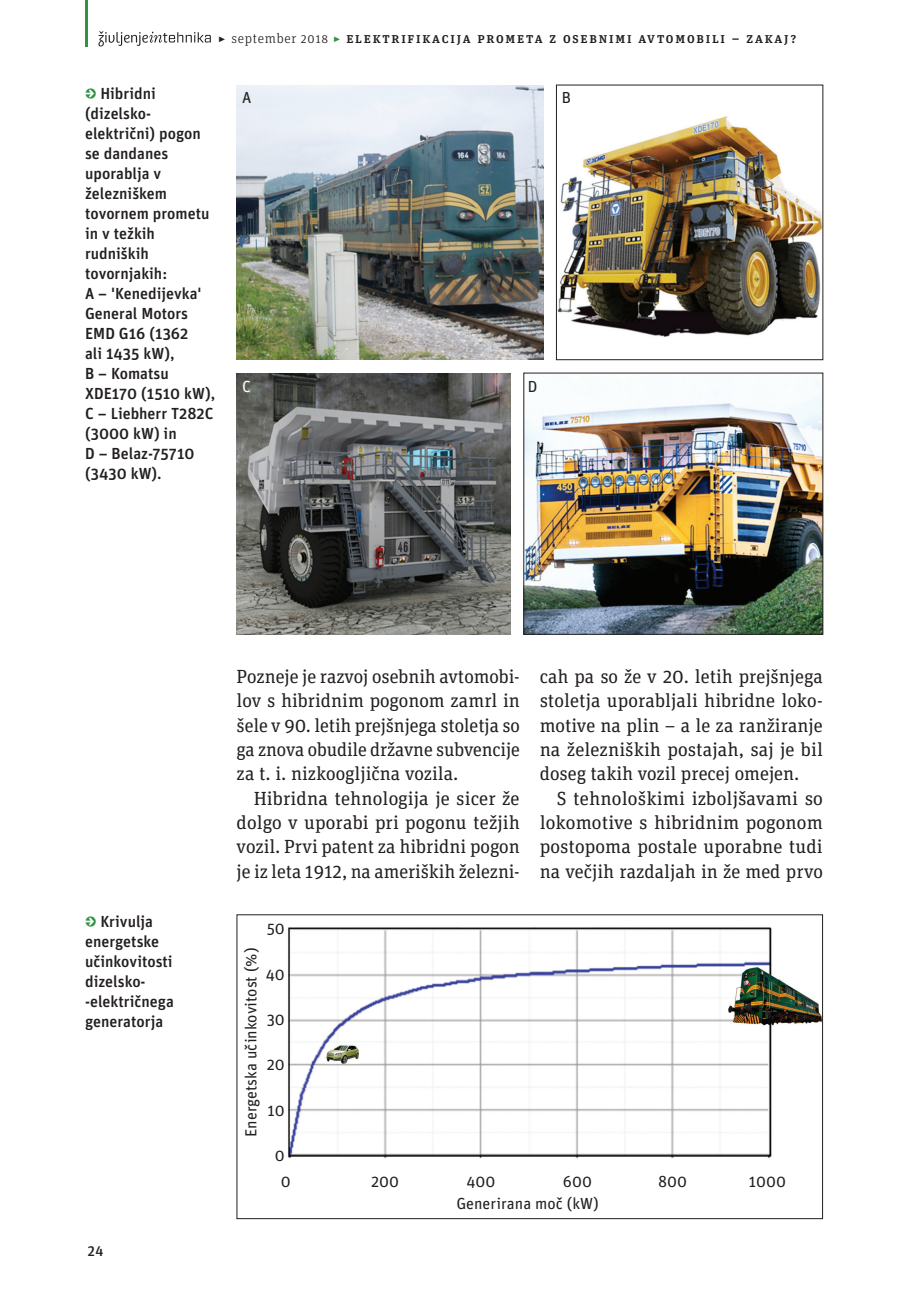
<style>
.page{position:relative;width:908px;height:1304px;background:#fff}
.page>*{position:absolute;margin:0;border:0;box-sizing:border-box;transform-origin:0 0}
.TEKST_-_5_column{font:19px/24.4px "Unit Slab Pro";color:#231f20;text-align:justify}
.t1{font:500 16px/20px "Unit Pro";color:#231f20}
.pripis_v_slike{font:16px "Unit Pro";color:#231f20}
.pripis_v_slike-2{font:16px "Unit Pro";color:#fff}
.Živa_pagina{font:500 14px "Unit Slab Pro";letter-spacing:.125em;color:#231f20}
.s1{font-weight:300}
.s2{color:#309244}
.s3{font-weight:700;color:#309244}
</style>
<div class="page">
<svg style="left:98px;top:31px;width:113px;height:15px"></svg>
<hr style="left:85px;top:0;width:3px;height:47px;background:#309244">
<img style="left:287px;top:927px;width:533px;height:231px">
<img style="left:236px;top:85px;width:307px;height:275px">
<img style="left:558px;top:116px;width:262px;height:221px">
<div style="left:556px;top:85px;width:266px;height:275px;border:1px solid #231f20"></div>
<img style="left:236px;top:373px;width:274px;height:261px">
<img style="left:525px;top:380px;width:295px;height:253px">
<div style="left:523px;top:373px;width:299px;height:262px;border:1px solid #231f20"></div>
<p class="Živa_pagina" style="left:218px;top:28px;width:579px">▸ <span class="s1">september 2018</span> <span class="s2">▸</span> Elektrifikacija prometa z osebnimi avtomobili – zakaj?</p>
<p class="t1" style="left:85px;top:83px;width:132px"><span class="s3">→</span> Hibridni (dizelsko&shy;električni) pogon se dandanes uporablja v železniškem tovornem prometu in v težkih rudniških tovornjakih:<br>A – 'Kenedijevka'<br>General Motors<br>EMD G16 (1362<br>ali 1435 kW),<br>B – Komatsu<br>XDE170 (1510 kW),<br>C – Liebherr T282C (3000 kW) in<br>D – Belaz-75710 (3430 kW).</p>
<p class="pripis_v_slike" style="left:242px;top:87px;width:11px">A</p>
<p class="pripis_v_slike-2" style="left:242px;top:376px;width:10px">C</p>
<p class="pripis_v_slike" style="left:561px;top:87px;width:11px">B</p>
<p class="pripis_v_slike" style="left:527px;top:376px;width:11px">D</p>
<p class="t1" style="left:85px;top:911px;width:90px"><span class="s3">→</span> Krivulja energetske učinkovitosti dizelsko--električnega generatorja</p>
<p class="Živa_pagina" style="left:88px;top:1242px;width:17px">24</p>
<p class="TEKST_-_5_column" style="left:236px;top:664px;width:285px">Pozneje je razvoj osebnih avtomobi&shy;lov s hibridnim pogonom zamrl in šele v 90. letih prejšnjega stoletja so ga znova obudile državne subvencije za t. i. nizkoogljična vozila.</p>
<p class="TEKST_-_5_column" style="left:236px;top:785px;width:284px;text-indent:17px">Hibridna tehnologija je sicer že dolgo v uporabi pri pogonu težjih vozil. Prvi patent za hibridni pogon je iz leta 1912, na ameriških železni-</p>
<p class="pripis_v_slike" style="left:266px;top:919px;width:20px">50</p>
<p class="pripis_v_slike" style="left:266px;top:964px;width:21px">40</p>
<p class="pripis_v_slike" style="left:266px;top:1009px;width:20px">30</p>
<p class="pripis_v_slike" style="left:267px;top:1055px;width:19px">20</p>
<p class="pripis_v_slike" style="left:267px;top:1100px;width:19px">10</p>
<p class="pripis_v_slike" style="left:275px;top:1145px;width:11px">0</p>
<p class="pripis_v_slike" style="left:241px;top:1137px;width:191px;rotate:-90deg">Energetska učinkovitost (%)</p>
<p class="TEKST_-_5_column" style="left:539px;top:664px;width:284px">cah pa so že v 20. letih prejšnjega stoletja uporabljali hibridne loko&shy;motive na plin – a le za ranžiranje na železniških postajah, saj je bil doseg takih vozil precej omejen.</p>
<p class="TEKST_-_5_column" style="left:539px;top:785px;width:285px;text-indent:17px">S tehnološkimi izboljšavami so lokomotive s hibridnim pogonom postopoma postale uporabne tudi na večjih razdaljah in že med prvo</p>
<p class="pripis_v_slike" style="left:280px;top:1171px;width:11px">0</p>
<p class="pripis_v_slike" style="left:371px;top:1171px;width:29px">200</p>
<p class="pripis_v_slike" style="left:466px;top:1171px;width:30px">400</p>
<p class="pripis_v_slike" style="left:562px;top:1171px;width:31px">600</p>
<p class="pripis_v_slike" style="left:657px;top:1171px;width:30px">800</p>
<p class="pripis_v_slike" style="left:748px;top:1171px;width:39px">1000</p>
<p class="pripis_v_slike" style="left:456px;top:1194px;width:144px">Generirana moč (kW)</p>
</div>
